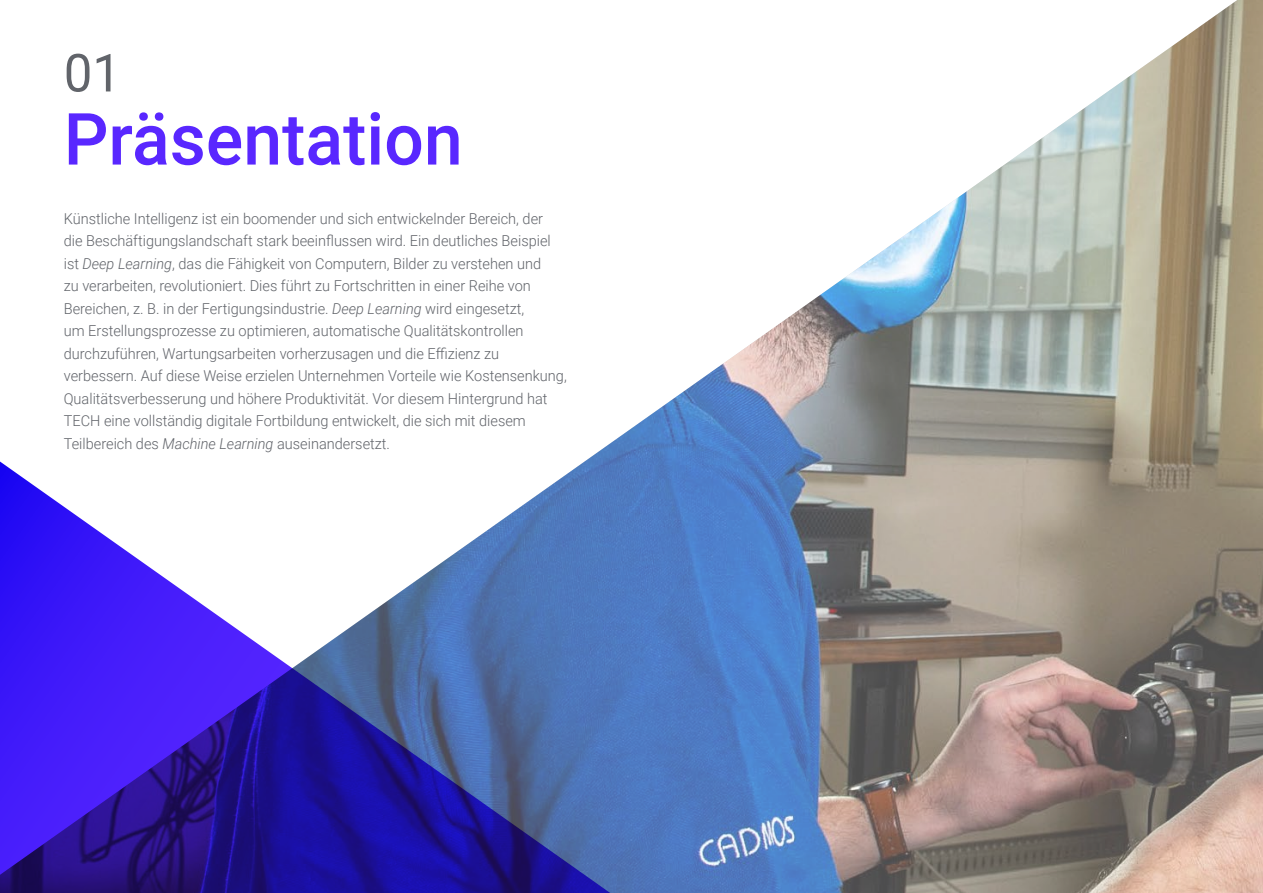
<style>
.page{position:relative;width:1263px;height:893px;background:#fff}
.page>*{position:absolute;margin:0;border:0;box-sizing:border-box;transform-origin:0 0}
.t1{font:500 72px "Roboto";color:#5927ff}
.t2{font:52.5px "Roboto";color:#61646a}
.t3{font:300 15px/22.5px "Roboto";color:#61646a}
.s1{font-style:italic}
</style>
<div class="page">
<img style="left:606px;top:0;width:657px;height:893px">
<svg style="left:0;top:446px;width:640px;height:447px"></svg>
<h2 class="t2" style="left:64px;top:36px;width:59px">01</h2>
<h1 class="t1" style="left:64px;top:89px;width:400px">Präsentation</h1>
<p class="t3" style="left:64px;top:207px;width:504px">Künstliche Intelligenz ist ein boomender und sich entwickelnder Bereich, der<br>die Beschäftigungslandschaft stark beeinflussen wird. Ein deutliches Beispiel ist <span class="s1">Deep Learning</span>, das die Fähigkeit von Computern, Bilder zu verstehen und<br>zu verarbeiten, revolutioniert. Dies führt zu Fortschritten in einer Reihe von Bereichen, z. B. in der Fertigungsindustrie. <span class="s1">Deep Learning</span> wird eingesetzt,<br>um Erstellungsprozesse zu optimieren, automatische Qualitätskontrollen durchzuführen, Wartungsarbeiten vorherzusagen und die Effizienz zu verbessern. Auf diese Weise erzielen Unternehmen Vorteile wie Kostensenkung, Qualitätsverbesserung und höhere Produktivität. Vor diesem Hintergrund hat TECH eine vollständig digitale Fortbildung entwickelt, die sich mit diesem Teilbereich des <span class="s1">Machine Learning</span> auseinandersetzt.</p>
</div>
